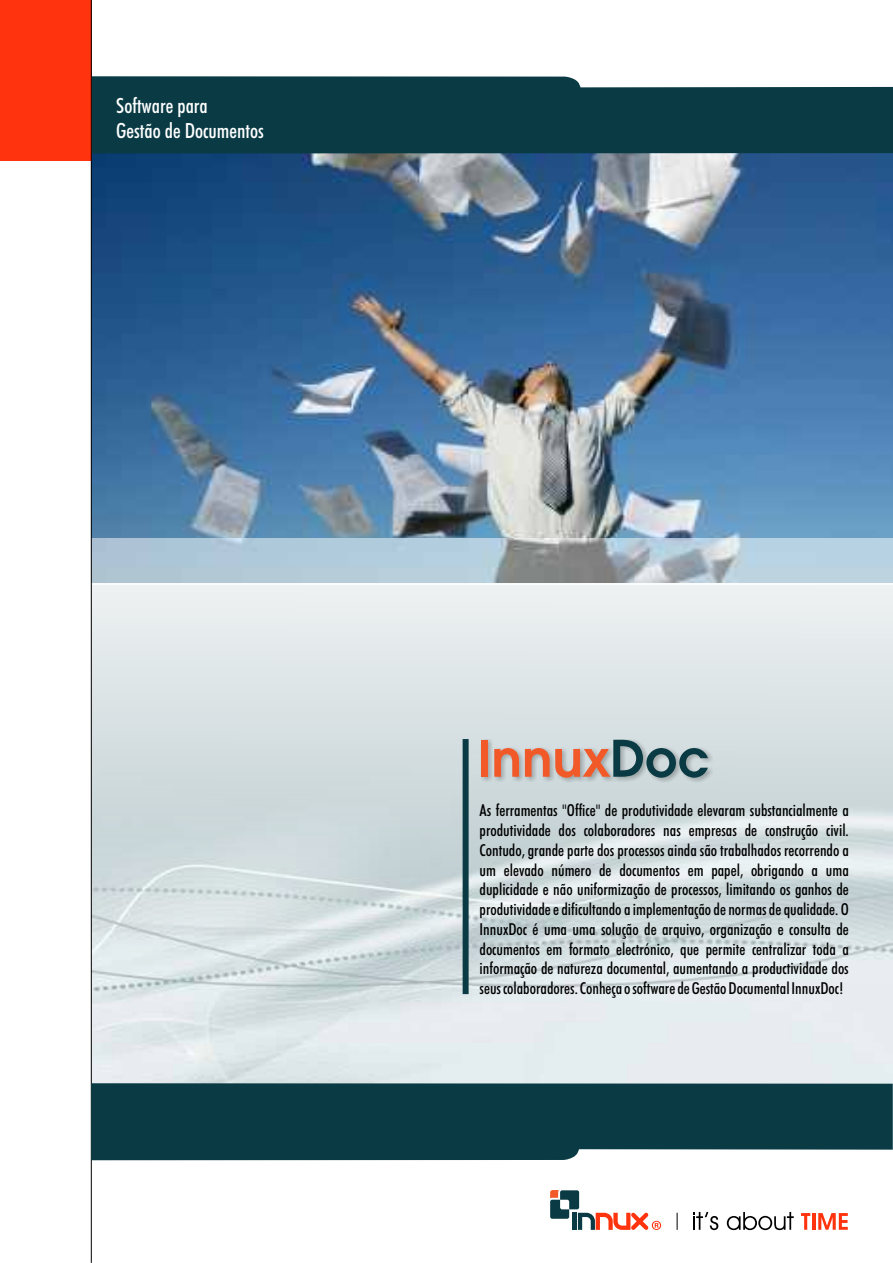
<style>
.page{position:relative;width:893px;height:1263px;background:#fff}
.page>*{position:absolute;margin:0;border:0;box-sizing:border-box;transform-origin:0 0}
.t1{font:600 55.5px "Avant Gar Got Itc TEE";color:#f25929}
.t2{font:500 condensed 21px/25.2px "Futura BT";color:#fff}
.t3{font:500 condensed 16.5px/19.8px "Futura BT";color:#000;text-align:justify}
.s1{color:#0a3b45}
</style>
<div class="page">
<img style="left:92px;top:585px;width:800px;height:498px">
<img style="left:92px;top:154px;width:801px;height:385px">
<svg style="left:92px;top:76px;width:801px;height:78px;background:#194750"></svg>
<svg style="left:550px;top:1190px;width:111px;height:40px"></svg>
<svg style="left:677px;top:1213px;width:1px;height:17px"></svg>
<svg style="left:818px;top:1213px;width:30px;height:17px"></svg>
<hr style="left:812px;top:1213px;width:3px;height:17px;background:#ff330d">
<svg style="left:801px;top:1213px;width:9px;height:17px"></svg>
<svg style="left:727px;top:1212px;width:67px;height:18px"></svg>
<svg style="left:693px;top:1212px;width:25px;height:18px"></svg>
<img style="left:92px;top:582px;width:800px;height:1px">
<img style="left:92px;top:539px;width:801px;height:43px">
<div style="left:0;top:0;width:91px;height:160px;background:#ff330d"></div>
<hr style="left:91px;top:0;width:1px;height:1263px;background:#000">
<div style="left:463px;top:739px;width:6px;height:255px;background:#0a3b45"></div>
<svg style="left:91px;top:1083px;width:802px;height:77px;background:#184650"></svg>
<div style="left:477px;top:739px;width:236px;height:44px;background:#808080;opacity:.49"></div>
<p class="t2" style="left:116px;top:95px;width:149px">Software para<br>Gestão de Documentos</p>
<h1 class="t1" style="left:478px;top:734px;width:233px">Innux<span class="s1">Doc</span></h1>
<p class="t3" style="left:480px;top:802px;width:371px">As ferramentas "Office" de produtividade elevaram substancialmente a produtividade dos colaboradores nas empresas de construção civil.<br>Contudo, grande parte dos processos ainda são trabalhados recorrendo a um elevado número de documentos em papel, obrigando a uma duplicidade e não uniformização de processos, limitando os ganhos de produtividade e dificultando a implementação de normas de qualidade. O InnuxDoc é uma uma solução de arquivo, organização e consulta de documentos em formato electrónico, que permite centralizar toda a informação de natureza documental, aumentando a productividade dos seus colaboradores. Conheça o software de Gestão Documental InnuxDoc!</p>
</div>
